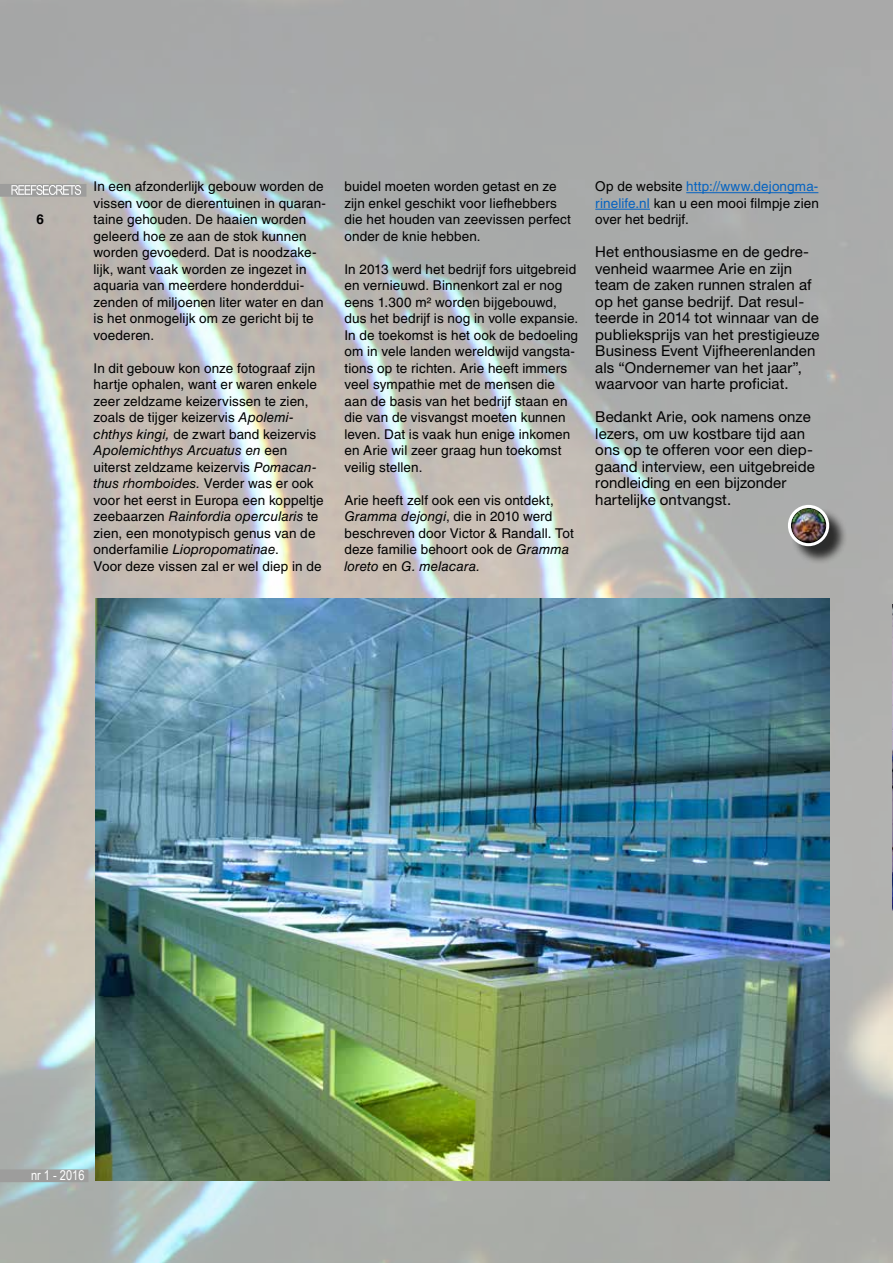
<style>
.page{position:relative;width:893px;height:1263px;background:#fff}
.page>*{position:absolute;margin:0;border:0;box-sizing:border-box;transform-origin:0 0}
.t1{font:15px/16.5px "Helvetica Neue LT Std";letter-spacing:.005em;color:#000}
.t2{font:13.5px/16.5px "Helvetica LT Std";letter-spacing:.01em;color:#000}
.t3{font:13.5px "Arial Narrow";color:#fff}
.t4{font:700 13.5px "Helvetica";color:#000}
.s1{font-style:italic}
.s2{font-family:"Helvetica Neue LT Std";font-style:italic}
.s3{color:#0563c1}
</style>
<div class="page">
<img style="left:0;top:0;width:893px;height:1263px">
<hr style="left:686px;top:192px;width:132px;height:1px;background:#0563c1">
<hr style="left:595px;top:209px;width:55px;height:1px;background:#0563c1">
<img style="left:96px;top:598px;width:733px;height:582px">
<img style="left:892px;top:604px;width:1px;height:306px">
<div style="left:791px;top:508px;width:56px;height:56px;background:#000;opacity:.75"></div>
<img style="left:791px;top:508px;width:35px;height:35px;border-radius:18px">
<div style="left:788px;top:505px;width:41px;height:41px;border:3px solid #fff;border-radius:50%"></div>
<div style="left:0;top:184px;width:86px;height:13px;background:#9d9d9c"></div>
<svg style="left:11px;top:185px;width:70px;height:10px"></svg>
<div style="left:0;top:1169px;width:88px;height:13px;background:#9d9d9c"></div>
<p class="t4" style="left:36px;top:211px;width:9px">6</p>
<p class="t2" style="left:94px;top:178px;width:234px">In een afzonderlijk gebouw worden de vissen voor de dierentuinen in quaran&shy;taine gehouden. De haaien worden geleerd hoe ze aan de stok kunnen worden gevoederd. Dat is noodzake&shy;lijk, want vaak worden ze ingezet in aquaria van meerdere honderddui&shy;zenden of miljoenen liter water en dan is het onmogelijk om ze gericht bij te voederen.</p>
<p class="t2" style="left:94px;top:360px;width:232px">In dit gebouw kon onze fotograaf zijn hartje ophalen, want er waren enkele zeer zeldzame keizervissen te zien, zoals de tijger keizervis <span class="s1">Apolemi&shy;chthys kingi,</span> de zwart band keizervis <span class="s1">Apolemichthys Arcuatus en</span> een uiterst zeldzame keizervis <span class="s1">Pomacan&shy;thus</span> <span class="s2">rhomboides</span><span class="s1">.</span> Verder was er ook voor het eerst in Europa een koppeltje zeebaarzen <span class="s1">Rainfordia opercularis</span> te zien, een monotypisch genus van de onderfamilie <span class="s1">Liopropomatinae</span>.<br>Voor deze vissen zal er wel diep in de</p>
<p class="t2" style="left:344px;top:178px;width:228px">buidel moeten worden getast en ze zijn enkel geschikt voor liefhebbers die het houden van zeevissen perfect onder de knie hebben.</p>
<p class="t2" style="left:344px;top:261px;width:235px">In 2013 werd het bedrijf fors uitgebreid en vernieuwd. Binnenkort zal er nog eens 1.300 m² worden bijgebouwd, dus het bedrijf is nog in volle expansie.<br>In de toekomst is het ook de bedoeling om in vele landen wereldwijd vangsta&shy;tions op te richten. Arie heeft immers veel sympathie met de mensen die aan de basis van het bedrijf staan en die van de visvangst moeten kunnen leven. Dat is vaak hun enige inkomen en Arie wil zeer graag hun toekomst veilig stellen.</p>
<p class="t2" style="left:344px;top:492px;width:231px">Arie heeft zelf ook een vis ontdekt,<br><span class="s1">Gramma dejongi</span>, die in 2010 werd beschreven door Victor &amp; Randall. Tot deze familie behoort ook de <span class="s1">Gramma loreto</span> en <span class="s1">G. melacara.</span></p>
<p class="t2" style="left:595px;top:178px;width:225px;text-align:justify">Op de website <span class="s3">http://www.dejongma&shy;rinelife.nl</span> kan u een mooi filmpje zien over het bedrijf.</p>
<p class="t1" style="left:595px;top:244px;width:226px">Het enthousiasme en de gedre&shy;venheid waarmee Arie en zijn team de zaken runnen stralen af op het ganse bedrijf. Dat resul&shy;teerde in 2014 tot winnaar van de publieksprijs van het prestigieuze<br>Business Event Vijfheerenlanden als “Ondernemer van het jaar”, waarvoor van harte proficiat.</p>
<p class="t1" style="left:595px;top:409px;width:221px">Bedankt Arie, ook namens onze lezers, om uw kostbare tijd aan ons op te offeren voor een diep&shy;gaand interview, een uitgebreide rondleiding en een bijzonder hartelijke ontvangst.</p>
<p class="t3" style="left:31px;top:1166px;width:55px">nr 1 - 2016</p>
</div>
